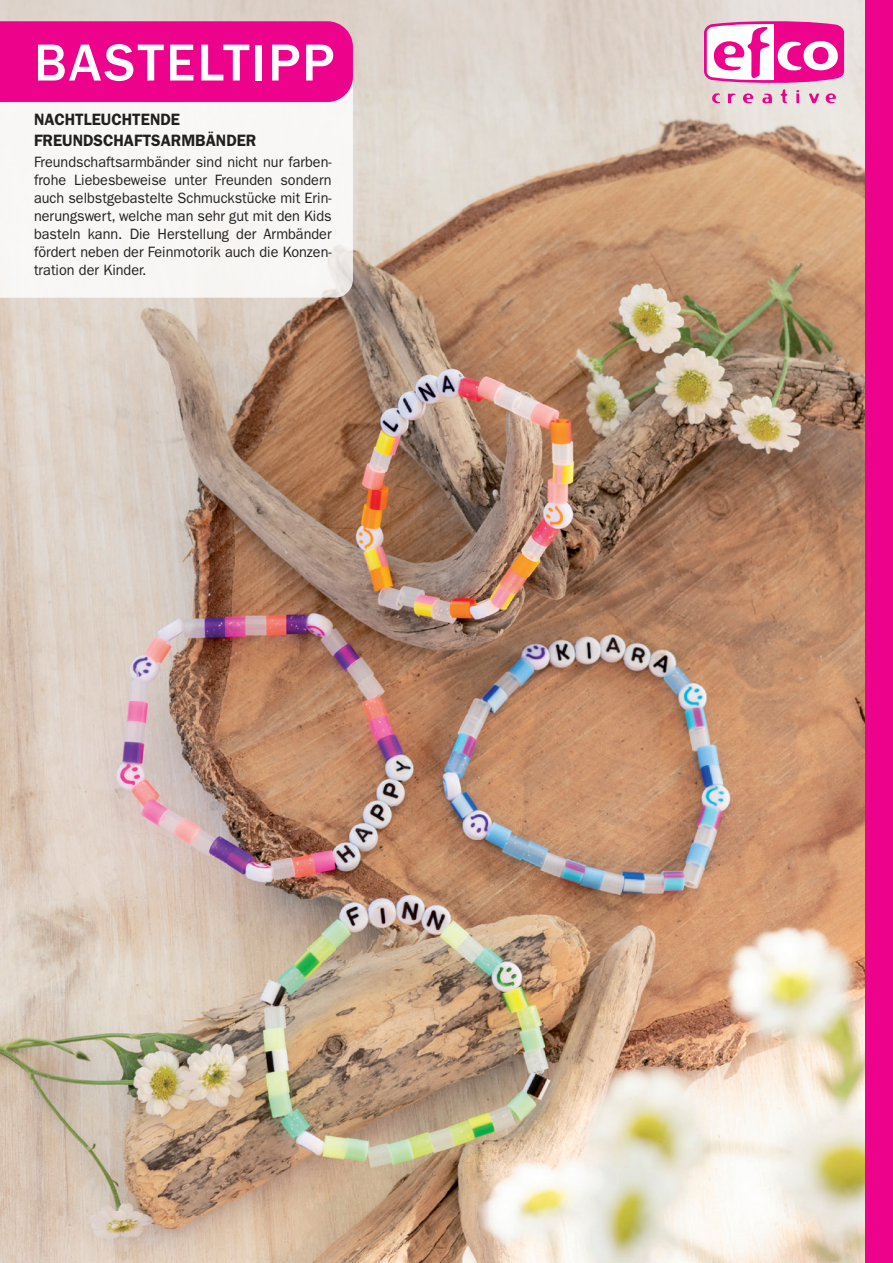
<style>
.page{position:relative;width:893px;height:1263px;background:#fff}
.page>*{position:absolute;margin:0;border:0;box-sizing:border-box;transform-origin:0 0}
.t1{font:500 53.85px "Franklin Gothic";letter-spacing:.04em;color:#fff}
.t2{font:600 16.5px/21px "Franklin Gothic";color:#231f20;scale:.96 1}
.t3{font:15px/18px "Franklin Gothic";color:#231f20;text-align:justify;scale:.96 1}
</style>
<div class="page">
<img style="left:0;top:0;width:865px;height:1263px">
<div style="left:865px;top:0;width:28px;height:1263px;background:#ed028c"></div>
<svg style="left:704px;top:21px;width:140px;height:62px"></svg>
<svg style="left:743px;top:93px;width:10px;height:10px"></svg>
<svg style="left:781px;top:89px;width:6px;height:14px"></svg>
<svg style="left:728px;top:93px;width:8px;height:10px"></svg>
<svg style="left:809px;top:93px;width:10px;height:10px"></svg>
<svg style="left:712px;top:93px;width:8px;height:10px"></svg>
<svg style="left:762px;top:94px;width:10px;height:9px"></svg>
<svg style="left:796px;top:90px;width:3px;height:13px"></svg>
<svg style="left:826px;top:93px;width:10px;height:10px"></svg>
<div style="left:0;top:102px;width:353px;height:196px;background:#f8f7f5"></div>
<div style="left:0;top:21px;width:353px;height:81px;background:#ed028c"></div>
<h1 class="t1" style="left:34px;top:29px;width:302px">BASTELTIPP</h1>
<p class="t2" style="left:34px;top:109px;width:233px">NACHTLEUCHTENDE<br>FREUNDSCHAFTSARMBÄNDER</p>
<p class="t3" style="left:34px;top:153px;width:312px">Freundschaftsarmbänder sind nicht nur farben&shy;frohe Liebesbeweise unter Freunden sondern auch selbstgebastelte Schmuckstücke mit Erin&shy;nerungswert, welche man sehr gut mit den Kids basteln kann. Die Herstellung der Armbänder fördert neben der Feinmotorik auch die Konzen&shy;tration der Kinder.</p>
</div>
